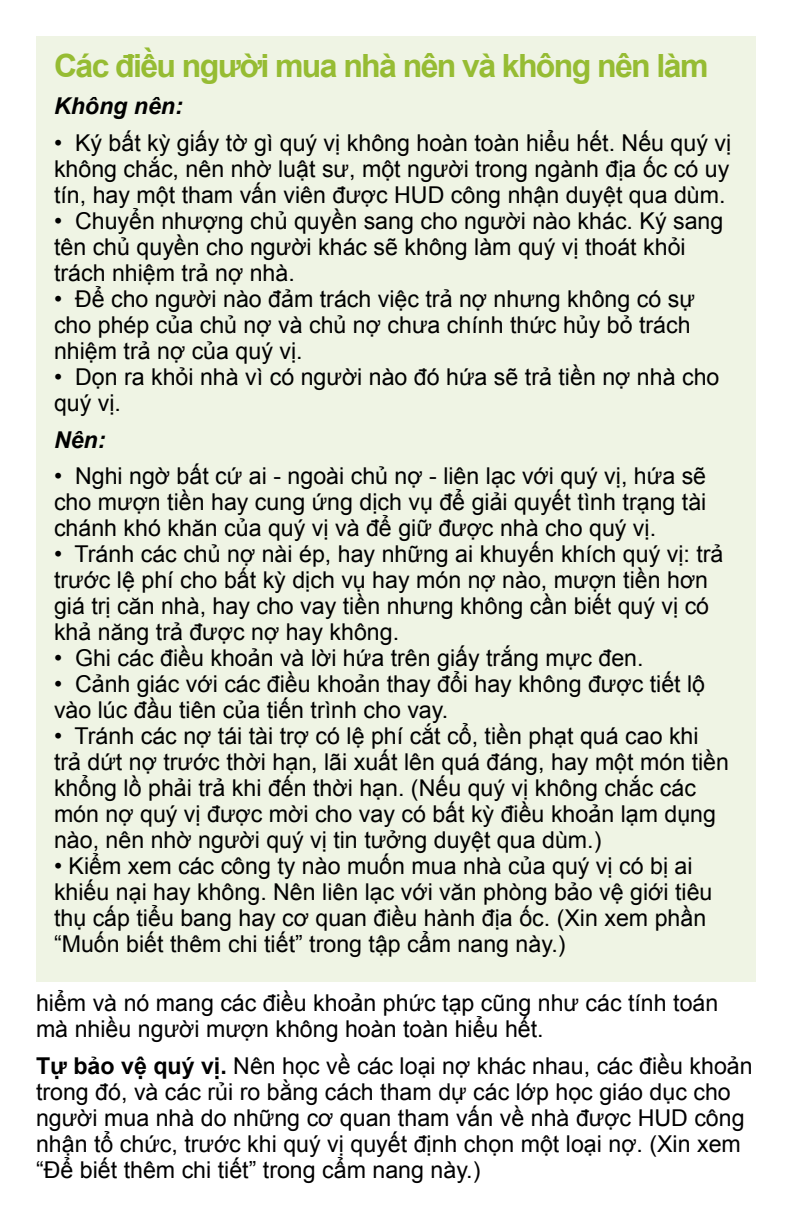
<style>
.page{position:relative;width:792px;height:1224px;background:#fff}
.page>*{position:absolute;margin:0;border:0;box-sizing:border-box;transform-origin:0 0}
.t1{font:700 32px "Arial";letter-spacing:-.05em;color:#96bc33}
.t2{font:23.2px/26px "Arial";color:#000}
.t3{font:italic 700 23.2px "Arial";color:#000}
.s1{font-weight:700}
</style>
<div class="page">
<div style="left:36px;top:36px;width:720px;height:946px;background:#eff4e4"></div>
<h1 class="t1" style="left:54px;top:45px;width:656px">Các điều người mua nhà nên và không nên làm</h1>
<p class="t3" style="left:54px;top:91px;width:130px">Không nên:</p>
<p class="t2" style="left:54px;top:130px;width:679px;text-align:justify">• Ký bất kỳ giấy tờ gì quý vị không hoàn toàn hiểu hết. Nếu quý vị không chắc, nên nhờ luật sư, một người trong ngành địa ốc có uy tín, hay một tham vấn viên được HUD công nhận duyệt qua dùm.</p>
<p class="t2" style="left:54px;top:208px;width:671px">• Chuyển nhượng chủ quyền sang cho người nào khác. Ký sang tên chủ quyền cho người khác sẽ không làm quý vị thoát khỏi trách nhiệm trả nợ nhà.</p>
<p class="t2" style="left:54px;top:286px;width:642px">• Ðể cho người nào đảm trách việc trả nợ nhưng không có sự cho phép của chủ nợ và chủ nợ chưa chính thức hủy bỏ trách nhiệm trả nợ của quý vị.</p>
<p class="t2" style="left:54px;top:364px;width:667px">• Dọn ra khỏi nhà vì có người nào đó hứa sẽ trả tiền nợ nhà cho quý vị.</p>
<p class="t3" style="left:54px;top:424px;width:53px">Nên:</p>
<p class="t2" style="left:54px;top:464px;width:654px;text-align:justify">• Nghi ngờ bất cứ ai - ngoài chủ nợ - liên lạc với quý vị, hứa sẽ cho mượn tiền hay cung ứng dịch vụ để giải quyết tình trạng tài chánh khó khăn của quý vị và để giữ được nhà cho quý vị.</p>
<p class="t2" style="left:54px;top:542px;width:671px">• Tránh các chủ nợ nài ép, hay những ai khuyến khích quý vị: trả trước lệ phí cho bất kỳ dịch vụ hay món nợ nào, mượn tiền hơn giá trị căn nhà, hay cho vay tiền nhưng không cần biết quý vị có khả năng trả được nợ hay không.</p>
<p class="t2" style="left:54px;top:646px;width:591px">• Ghi các điều khoản và lời hứa trên giấy trắng mực đen.</p>
<p class="t2" style="left:54px;top:672px;width:653px">• Cảnh giác với các điều khoản thay đổi hay không được tiết lộ vào lúc đầu tiên của tiến trình cho vay.</p>
<p class="t2" style="left:54px;top:724px;width:677px">• Tránh các nợ tái tài trợ có lệ phí cắt cổ, tiền phạt quá cao khi trả dứt nợ trước thời hạn, lãi xuất lên quá đáng, hay một món tiền khổng lồ phải trả khi đến thời hạn. (Nếu quý vị không chắc các món nợ quý vị được mời cho vay có bất kỳ điều khoản lạm dụng nào, nên nhờ người quý vị tin tưởng duyệt qua dùm.)</p>
<p class="t2" style="left:54px;top:854px;width:660px">• Kiểm xem các công ty nào muốn mua nhà của quý vị có bị ai khiếu nại hay không. Nên liên lạc với văn phòng bảo vệ giới tiêu thụ cấp tiểu bang hay cơ quan điều hành địa ốc. (Xin xem phần “Muốn biết thêm chi tiết” trong tập cẩm nang này.)</p>
<p class="t2" style="left:36px;top:990px;width:684px">hiểm và nó mang các điều khoản phức tạp cũng như các tính toán mà nhiều người mượn không hoàn toàn hiểu hết.</p>
<p class="t2" style="left:36px;top:1053px;width:718px"><span class="s1">Tự bảo vệ quý vị.</span> Nên học về các loại nợ khác nhau, các điều khoản trong đó, và các rủi ro bằng cách tham dự các lớp học giáo dục cho người mua nhà do những cơ quan tham vấn về nhà được HUD công nhận tổ chức, trước khi quý vị quyết định chọn một loại nợ. (Xin xem “Ðể biết thêm chi tiết” trong cẩm nang này.)</p>
</div>
